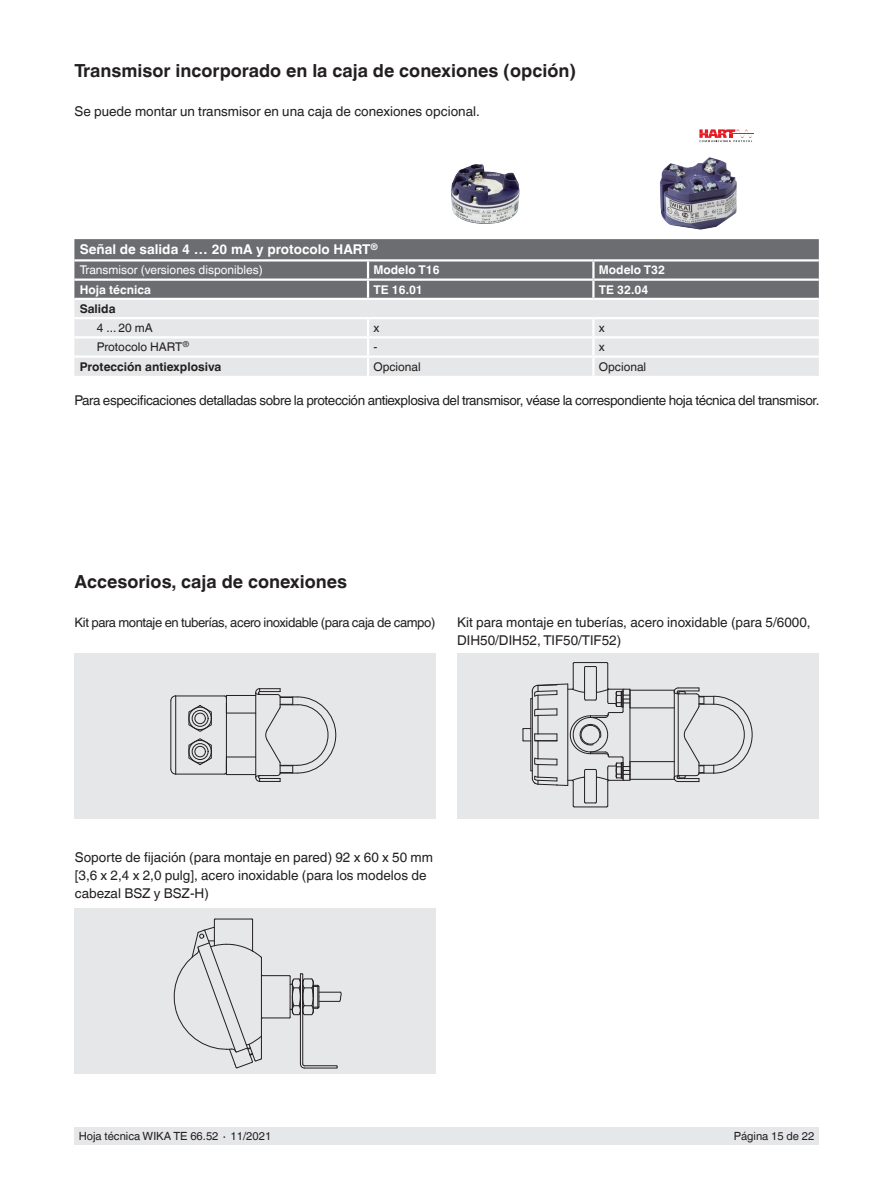
<style>
.page{position:relative;width:893px;height:1188px;background:#fff}
.page>*{position:absolute;margin:0;border:0;box-sizing:border-box;transform-origin:0 0}
.t1{font:700 18px "Helvetica World";color:#231f20}
.t2{font:13.5px/18px "Helvetica World";color:#231f20}
.t3{font:13.5px "Helvetica World";letter-spacing:-.03em;color:#231f20}
.t4{font:700 13.5px "Helvetica World";color:#fff}
.t5{font:13.05px "Helvetica World";letter-spacing:-.03em;color:#231f20}
.t6{font:700 12px "Helvetica World";color:#fff}
.t7{font:12px "Helvetica World";color:#231f20}
.t8{font:12px "Helvetica World";color:#fff}
.t9{font:700 12px "Helvetica World";color:#231f20}
.t10{font:11.25px "Helvetica World";color:#231f20}
</style>
<div class="page">
<div style="left:74px;top:1128px;width:745px;height:17px;background:#e6e7e9"></div>
<div style="left:75px;top:909px;width:361px;height:165px;background:#e6e7e9"></div>
<div style="left:75px;top:653px;width:361px;height:165px;background:#e6e7e9"></div>
<div style="left:457px;top:653px;width:362px;height:165px;background:#e6e7e9"></div>
<div style="left:74px;top:239px;width:745px;height:59px;background:#6c6d70"></div>
<div style="left:74px;top:300px;width:745px;height:76px;background:#e6e7e9"></div>
<hr style="left:592px;top:262px;width:3px;height:17px;background:#fff">
<hr style="left:368px;top:279px;width:225px;height:2px;background:#fff">
<hr style="left:593px;top:279px;width:226px;height:2px;background:#fff">
<hr style="left:592px;top:281px;width:3px;height:17px;background:#fff">
<hr style="left:592px;top:319px;width:3px;height:17px;background:#fff">
<hr style="left:74px;top:336px;width:294px;height:3px;background:#fff">
<hr style="left:368px;top:336px;width:225px;height:3px;background:#fff">
<hr style="left:593px;top:336px;width:226px;height:3px;background:#fff">
<hr style="left:592px;top:339px;width:3px;height:16px;background:#fff">
<hr style="left:74px;top:317px;width:294px;height:2px;background:#fff">
<hr style="left:368px;top:317px;width:225px;height:2px;background:#fff">
<hr style="left:593px;top:317px;width:226px;height:2px;background:#fff">
<hr style="left:74px;top:355px;width:294px;height:3px;background:#fff">
<hr style="left:368px;top:355px;width:225px;height:3px;background:#fff">
<svg style="left:367px;top:319px;width:2px;height:57px"></svg>
<hr style="left:593px;top:355px;width:226px;height:3px;background:#fff">
<hr style="left:592px;top:358px;width:3px;height:18px;background:#fff">
<hr style="left:74px;top:259px;width:294px;height:3px;background:#fff">
<hr style="left:74px;top:279px;width:294px;height:2px;background:#fff">
<hr style="left:368px;top:259px;width:225px;height:3px;background:#fff">
<hr style="left:593px;top:259px;width:226px;height:3px;background:#fff">
<svg style="left:367px;top:262px;width:2px;height:36px"></svg>
<svg style="left:173px;top:919px;width:168px;height:149px"></svg>
<hr style="left:630px;top:779px;width:44px;height:1px;background:#231f20">
<hr style="left:630px;top:761px;width:44px;height:1px;background:#231f20">
<hr style="left:630px;top:708px;width:44px;height:1px;background:#231f20">
<hr style="left:630px;top:690px;width:44px;height:1px;background:#231f20">
<svg style="left:522px;top:662px;width:109px;height:146px"></svg>
<svg style="left:673px;top:687px;width:80px;height:95px"></svg>
<hr style="left:226px;top:774px;width:30px;height:1px;background:#231f20">
<hr style="left:176px;top:774px;width:48px;height:1px;background:#231f20">
<hr style="left:226px;top:757px;width:30px;height:1px;background:#231f20">
<hr style="left:226px;top:713px;width:30px;height:1px;background:#231f20">
<hr style="left:226px;top:698px;width:1px;height:74px;background:#231f20">
<hr style="left:176px;top:696px;width:48px;height:1px;background:#231f20">
<hr style="left:226px;top:695px;width:30px;height:1px;background:#231f20">
<hr style="left:170px;top:701px;width:1px;height:68px;background:#231f20">
<svg style="left:170px;top:769px;width:6px;height:6px"></svg>
<svg style="left:224px;top:757px;width:3px;height:18px"></svg>
<svg style="left:170px;top:695px;width:6px;height:6px"></svg>
<svg style="left:224px;top:695px;width:3px;height:18px"></svg>
<svg style="left:255px;top:688px;width:81px;height:94px"></svg>
<svg style="left:188px;top:705px;width:24px;height:27px"></svg>
<div style="left:189px;top:707px;width:23px;height:23px;border:1px solid #231f20;border-radius:50%"></div>
<div style="left:192px;top:710px;width:16px;height:17px;border:1px solid #231f20;border-radius:50%"></div>
<div style="left:195px;top:713px;width:11px;height:11px;border:1px solid #231f20;border-radius:50%"></div>
<svg style="left:188px;top:738px;width:24px;height:27px"></svg>
<div style="left:189px;top:740px;width:23px;height:23px;border:1px solid #231f20;border-radius:50%"></div>
<div style="left:192px;top:743px;width:16px;height:17px;border:1px solid #231f20;border-radius:50%"></div>
<div style="left:195px;top:746px;width:11px;height:11px;border:1px solid #231f20;border-radius:50%"></div>
<hr style="left:175px;top:696px;width:1px;height:78px;background:#231f20">
<img style="left:450px;top:164px;width:70px;height:60px">
<img style="left:660px;top:157px;width:77px;height:73px">
<svg style="left:699px;top:129px;width:55px;height:13px"></svg>
<h1 class="t1" style="left:74px;top:60px;width:503px">Transmisor incorporado en la caja de conexiones (opción)</h1>
<p class="t2" style="left:74px;top:102px;width:407px">Se puede montar un transmisor en una caja de conexiones opcional.</p>
<p class="t4" style="left:80px;top:242px;width:300px">Señal de salida 4 … 20 mA y protocolo HART<sup>®</sup></p>
<p class="t8" style="left:80px;top:263px;width:185px">Transmisor (versiones disponibles)</p>
<p class="t6" style="left:373px;top:263px;width:68px">Modelo T16</p>
<p class="t6" style="left:599px;top:263px;width:68px">Modelo T32</p>
<p class="t6" style="left:80px;top:282px;width:73px">Hoja técnica</p>
<p class="t6" style="left:373px;top:282px;width:51px">TE 16.01</p>
<p class="t6" style="left:599px;top:282px;width:51px">TE 32.04</p>
<p class="t9" style="left:80px;top:302px;width:37px">Salida</p>
<p class="t7" style="left:97px;top:321px;width:58px">4 ... 20 mA</p>
<p class="t7" style="left:373px;top:321px;width:7px">x</p>
<p class="t7" style="left:599px;top:321px;width:7px">x</p>
<p class="t7" style="left:97px;top:340px;width:94px">Protocolo HART<sup>®</sup></p>
<p class="t7" style="left:373px;top:340px;width:5px">-</p>
<p class="t7" style="left:599px;top:340px;width:7px">x</p>
<p class="t9" style="left:80px;top:359px;width:143px">Protección antiexplosiva</p>
<p class="t7" style="left:373px;top:359px;width:49px">Opcional</p>
<p class="t7" style="left:599px;top:359px;width:49px">Opcional</p>
<p class="t3" style="left:74px;top:392px;width:747px">Para especificaciones detalladas sobre la protección antiexplosiva del transmisor, véase la correspondiente hoja técnica del transmisor.</p>
<h1 class="t1" style="left:75px;top:571px;width:274px">Accesorios, caja de conexiones</h1>
<p class="t5" style="left:75px;top:615px;width:362px">Kit para montaje en tuberías, acero inoxidable (para caja de campo)</p>
<p class="t2" style="left:457px;top:614px;width:355px">Kit para montaje en tuberías, acero inoxidable (para 5/6000,<br>DIH50/DIH52, TIF50/TIF52)</p>
<p class="t2" style="left:75px;top:848px;width:360px">Soporte de fijación (para montaje en pared) 92 x 60 x 50 mm [3,6 x 2,4 x 2,0 pulg], acero inoxidable (para los modelos de cabezal BSZ y BSZ-H)</p>
<p class="t10" style="left:79px;top:1130px;width:194px">Hoja técnica WIKA TE 66.52 ∙ 11/2021</p>
<p class="t10" style="left:734px;top:1130px;width:82px">Página 15 de 22</p>
</div>
